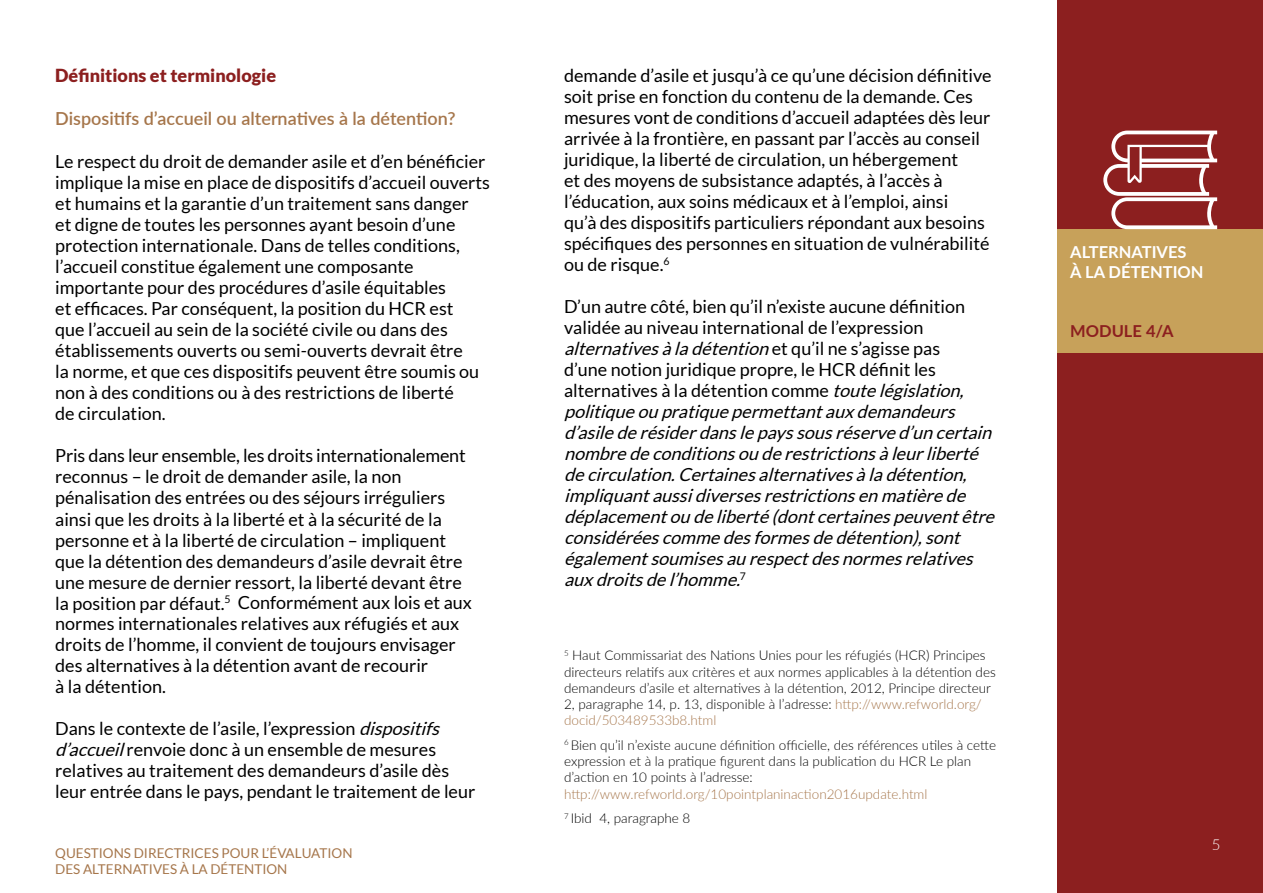
<style>
.page{position:relative;width:1263px;height:893px;background:#fff}
.page>*{position:absolute;margin:0;border:0;box-sizing:border-box;transform-origin:0 0}
.t1{font:18px/21px "Lato";color:#000}
.t2{font:italic 18px/21px "Lato";color:#000}
.t3{font:600 18px "Lato";color:#a6764b}
.t4{font:900 18px "Lato";color:#8c1f1f}
.t5{font:700 16.5px "Lato";color:#fff}
.t6{font:700 16.5px "Lato";color:#8c1f1f}
.t7{font:300 15px "Lato";color:#fff}
.t8{font:300 13.5px/16.2px "Lato";color:#000}
.t9{font:300 13.5px/24.8px "Lato";color:#a6764b}
.t10{font:13.5px "Lato";color:#a6764b}
.s1{font-style:italic}
.s2{font-style:normal}
.s3{color:#a6764b}
.s4{color:#000}
</style>
<div class="page">
<div style="left:1057px;top:0;width:206px;height:893px;background:#8c1f1f"></div>
<div style="left:1057px;top:229px;width:206px;height:124px;background:#c7a15a"></div>
<svg style="left:1103px;top:131px;width:114px;height:98px"></svg>
<p class="t4" style="left:55px;top:65px;width:222px">Définitions et terminologie</p>
<p class="t3" style="left:55px;top:106px;width:402px">Dispositifs d’accueil ou alternatives à la détention?</p>
<p class="t1" style="left:55px;top:151px;width:436px">Le respect du droit de demander asile et d’en bénéficier implique la mise en place de dispositifs d’accueil ouverts et humains et la garantie d’un traitement sans danger<br>et digne de toutes les personnes ayant besoin d’une protection internationale. Dans de telles conditions, l’accueil constitue également une composante importante pour des procédures d’asile équitables<br>et efficaces. Par conséquent, la position du HCR est<br>que l’accueil au sein de la société civile ou dans des établissements ouverts ou semi-ouverts devrait être<br>la norme, et que ces dispositifs peuvent être soumis ou non à des conditions ou à des restrictions de liberté<br>de circulation.</p>
<p class="t1" style="left:55px;top:445px;width:418px">Pris dans leur ensemble, les droits internationalement reconnus – le droit de demander asile, la non pénalisation des entrées ou des séjours irréguliers ainsi que les droits à la liberté et à la sécurité de la personne et à la liberté de circulation – impliquent que la détention des demandeurs d’asile devrait être une mesure de dernier ressort, la liberté devant être la position par défaut.<sup>5</sup> Conformément aux lois et aux normes internationales relatives aux réfugiés et aux droits de l’homme, il convient de toujours envisager des alternatives à la détention avant de recourir<br>à la détention.</p>
<p class="t1" style="left:55px;top:718px;width:422px">Dans le contexte de l’asile, l’expression <span class="s1">dispositifs d’accueil</span>renvoie donc à un ensemble de mesures relatives au traitement des demandeurs d’asile dès leur entrée dans le pays, pendant le traitement de leur</p>
<p class="t10" style="left:55px;top:845px;width:241px">Qu estions directrices pour l’évalua</p>
<p class="t10" style="left:319px;top:845px;width:32px">tion</p>
<p class="t10" style="left:55px;top:861px;width:69px">des alterna</p>
<p class="t10" style="left:141px;top:861px;width:142px">tives à la détention</p>
<p class="t1" style="left:564px;top:65px;width:429px">demande d’asile et jusqu’à ce qu’une décision définitive soit prise en fonction du contenu de la demande. Ces mesures vont de conditions d’accueil adaptées dès leur arrivée à la frontière, en passant par l’accès au conseil juridique, la liberté de circulation, un hébergement<br>et des moyens de subsistance adaptés, à l’accès à l’éducation, aux soins médicaux et à l’emploi, ainsi<br>qu’à des dispositifs particuliers répondant aux besoins spécifiques des personnes en situation de vulnérabilité ou de risque.<sup>6</sup></p>
<p class="t2" style="left:564px;top:296px;width:437px"><span class="s2">D’un autre côté, bien qu’il n’existe aucune définition validée au niveau international de l’expression </span>alternativesàladétention <span class="s2">e t q u ’ i l n e s ’ a g i s s e p a s<br>d’une notion juridique propre, le HCR définit les alternatives à la détention comme</span> toutelégislation, politiqueou pratiquepermettantauxdemandeurs d’asilederésiderdanslepayssousréserved’un certain nombredeconditionsou derestrictionsàleurliberté decirculation.Certainesalternativesàladétention, impliquantaussidiversesrestrictionsen matièrede déplacementou deliberté(dontcertainespeuventêtre considéréescommedesformesdedétention),sont égalementsoumisesau respectdesnormesrelatives auxdroitsdel’homme.<sup>7</sup></p>
<p class="t8" style="left:564px;top:647px;width:433px"><sup>5</sup> Haut Commissariat des Nations Unies pour les réfugiés (HCR) Principes directeurs relatifs aux critères et aux normes applicables à la détention des demandeurs d’asile et alternatives à la détention, 2012, Principe directeur 2, paragraphe 14, p. 13, disponible à l’adresse: <span class="s3">http://www.refworld.org/ docid/503489533b8.html</span></p>
<p class="t8" style="left:564px;top:736px;width:433px"><sup>6</sup> Bien qu’il n’existe aucune définition officielle, des références utiles à cette expression et à la pratique figurent dans la publication du HCR Le plan d’action en 10 points à l’adresse:</p>
<p class="t9" style="left:564px;top:781px;width:365px">http://www.refworld.org/10pointplaninaction2016update.html<br><sup>7</sup> <span class="s4">Ibid 4, paragraphe 8</span></p>
<p class="t5" style="left:1070px;top:240px;width:22px">ALTERN</p>
<p class="t5" style="left:1131px;top:240px;width:21px">ATIVES</p>
<p class="t5" style="left:1070px;top:260px;width:50px">ÀLA DÉTENTION</p>
<p class="t6" style="left:1070px;top:319px;width:105px">MODULE 4/A</p>
<p class="t7" style="left:1212px;top:835px;width:10px">5</p>
</div>
